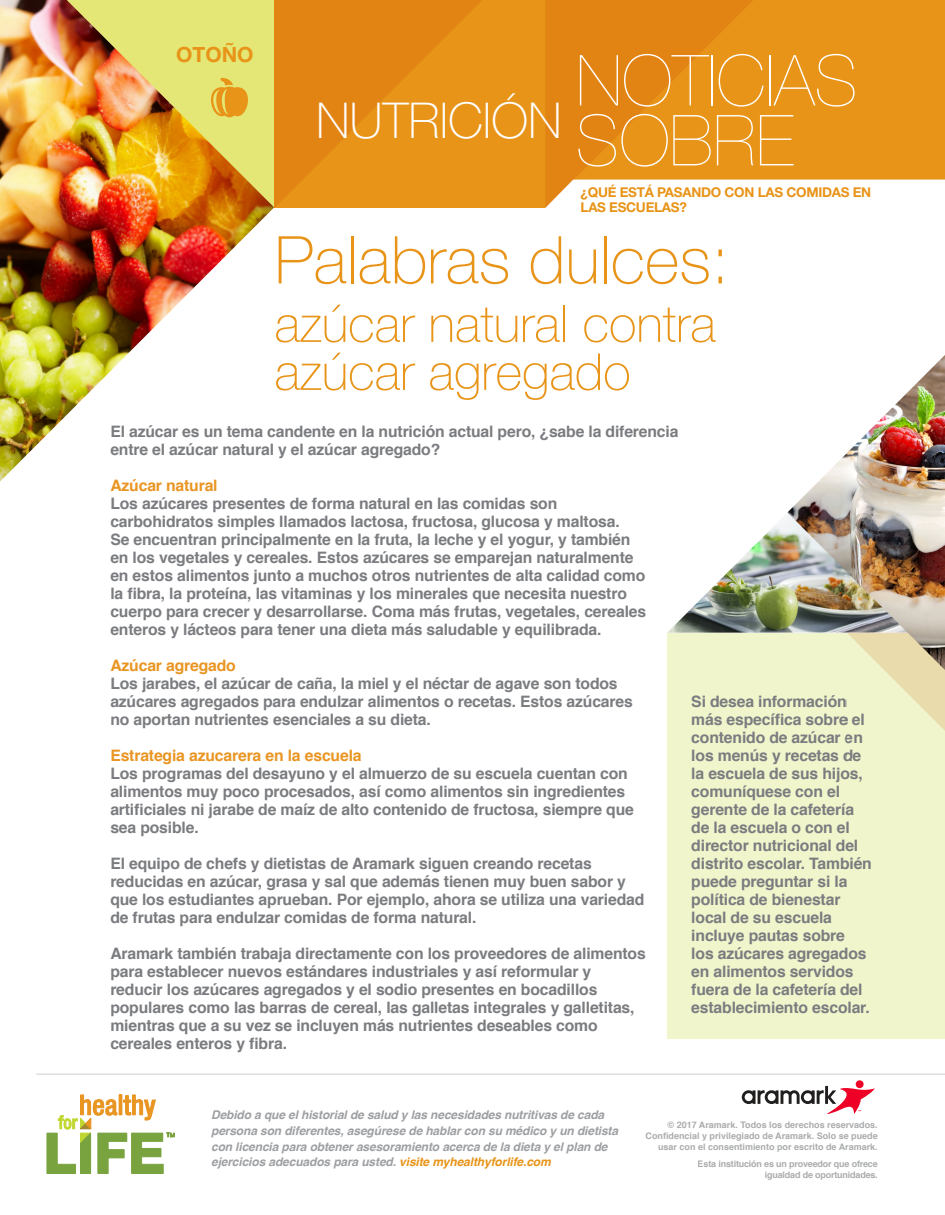
<style>
.page{position:relative;width:945px;height:1215px;background:#fff}
.page>*{position:absolute;margin:0;border:0;box-sizing:border-box;transform-origin:0 0}
.t1{font:200 70.5px/60px "Helvetica Neue";color:#fff}
.t2{font:100 66px "Helvetica Neue";color:#e89418}
.t3{font:100 51px/48px "Helvetica Neue";color:#e89418}
.t4{font:100 49.5px "Helvetica Neue";color:#fff}
.t5{font:700 21px "Helvetica Neue";color:#e89418}
.t6{font:700 15.75px/18px "Helvetica";letter-spacing:-.01em;color:#7a7c7f}
.t7{font:700 15.75px "Helvetica";letter-spacing:-.01em;color:#e99522}
.t8{font:700 13.5px/15px "Helvetica Neue";letter-spacing:-.02em;color:#e89418}
.t9{font:italic 700 12px/15.8px "Helvetica";letter-spacing:-.01em;color:#9d9fa2}
.t10{font:700 9px/10.8px "Helvetica";color:#76787b;text-align:right}
.t11{font:700 9px/10.5px "Helvetica";letter-spacing:-.02em;color:#76787b;text-align:right}
.s1{color:#e89418}
</style>
<div class="page">
<img style="left:0;top:0;width:274px;height:482px">
<div style="left:274px;top:0;width:671px;height:207px;background:#e89418"></div>
<svg style="left:546px;top:0;width:271px;height:180px"></svg>
<svg style="left:274px;top:0;width:272px;height:208px"></svg>
<svg style="left:515px;top:180px;width:430px;height:28px;background:#fcf3e7"></svg>
<div style="left:667px;top:633px;width:278px;height:405px;background:#f0f5cc"></div>
<svg style="left:884px;top:670px;width:61px;height:61px"></svg>
<img style="left:667px;top:519px;width:120px;height:114px">
<img style="left:787px;top:355px;width:158px;height:315px">
<svg style="left:211px;top:78px;width:37px;height:39px"></svg>
<svg style="left:47px;top:1095px;width:127px;height:79px"></svg>
<hr style="left:36px;top:1073px;width:909px;height:2px;background:#dddee0">
<svg style="left:742px;top:1080px;width:133px;height:34px"></svg>
<h3 class="t5" style="left:176px;top:42px;width:79px">OTOÑO</h3>
<h3 class="t4" style="left:316px;top:93px;width:247px">NUTRICIÓN</h3>
<h1 class="t1" style="left:576px;top:50px;width:283px">NOTICIAS<br>SOBRE</h1>
<p class="t8" style="left:581px;top:185px;width:292px">¿QUÉ ESTÁ PASANDO CON LAS COMIDAS EN<br>LAS ESCUELAS?</p>
<h2 class="t2" style="left:274px;top:222px;width:456px">Palabras dulces:</h2>
<h3 class="t3" style="left:274px;top:300px;width:443px">azúcar natural contra azúcar agregado</h3>
<p class="t6" style="left:110px;top:423px;width:570px">El azúcar es un tema candente en la nutrición actual pero, ¿sabe la diferencia entre el azúcar natural y el azúcar agregado?</p>
<p class="t7" style="left:110px;top:475px;width:109px">Azúcar natural</p>
<p class="t6" style="left:110px;top:495px;width:537px">Los azúcares presentes de forma natural en las comidas son carbohidratos simples llamados lactosa, fructosa, glucosa y maltosa.<br>Se encuentran principalmente en la fruta, la leche y el yogur, y también en los vegetales y cereales. Estos azúcares se emparejan naturalmente en estos alimentos junto a muchos otros nutrientes de alta calidad como la fibra, la proteína, las vitaminas y los minerales que necesita nuestro cuerpo para crecer y desarrollarse. Coma más frutas, vegetales, cereales enteros y lácteos para tener una dieta más saludable y equilibrada.</p>
<p class="t7" style="left:110px;top:655px;width:127px">Azúcar agregado</p>
<p class="t6" style="left:110px;top:675px;width:524px">Los jarabes, el azúcar de caña, la miel y el néctar de agave son todos azúcares agregados para endulzar alimentos o recetas. Estos azúcares no aportan nutrientes esenciales a su dieta.</p>
<p class="t7" style="left:110px;top:745px;width:253px">Estrategia azucarera en la escuela</p>
<p class="t6" style="left:110px;top:765px;width:525px">Los programas del desayuno y el almuerzo de su escuela cuentan con alimentos muy poco procesados, así como alimentos sin ingredientes artificiales ni jarabe de maíz de alto contenido de fructosa, siempre que sea posible.</p>
<p class="t6" style="left:110px;top:855px;width:536px">El equipo de chefs y dietistas de Aramark siguen creando recetas reducidas en azúcar, grasa y sal que además tienen muy buen sabor y que los estudiantes aprueban. Por ejemplo, ahora se utiliza una variedad de frutas para endulzar comidas de forma natural.</p>
<p class="t6" style="left:110px;top:945px;width:537px">Aramark también trabaja directamente con los proveedores de alimentos para establecer nuevos estándares industriales y así reformular y reducir los azúcares agregados y el sodio presentes en bocadillos populares como las barras de cereal, las galletas integrales y galletitas, mientras que a su vez se incluyen más nutrientes deseables como cereales enteros y fibra.</p>
<p class="t6" style="left:691px;top:693px;width:182px">Si desea información más específica sobre el contenido de azúcar en los menús y recetas de la escuela de sus hijos, comuníquese con el gerente de la cafetería de la escuela o con el director nutricional del distrito escolar. También puede preguntar si la política de bienestar local de su escuela incluye pautas sobre<br>los azúcares agregados en alimentos servidos fuera de la cafetería del establecimiento escolar.</p>
<p class="t9" style="left:211px;top:1107px;width:409px">Debido a que el historial de salud y las necesidades nutritivas de cada persona son diferentes, asegúrese de hablar con su médico y un dietista con licencia para obtener asesoramiento acerca de la dieta y el plan de ejercicios adecuados para usted. <span class="s1">visite myhealthyforlife.com</span></p>
<p class="t10" style="left:646px;top:1120px;width:234px">© 2017 Aramark. Todos los derechos reservados.<br>Confidencial y privilegiado de Aramark. Solo se puede usar con el consentimiento por escrito de Aramark.</p>
<p class="t11" style="left:698px;top:1159px;width:182px">Esta institución es un proveedor que ofrece igualdad de oportunidades.</p>
</div>
